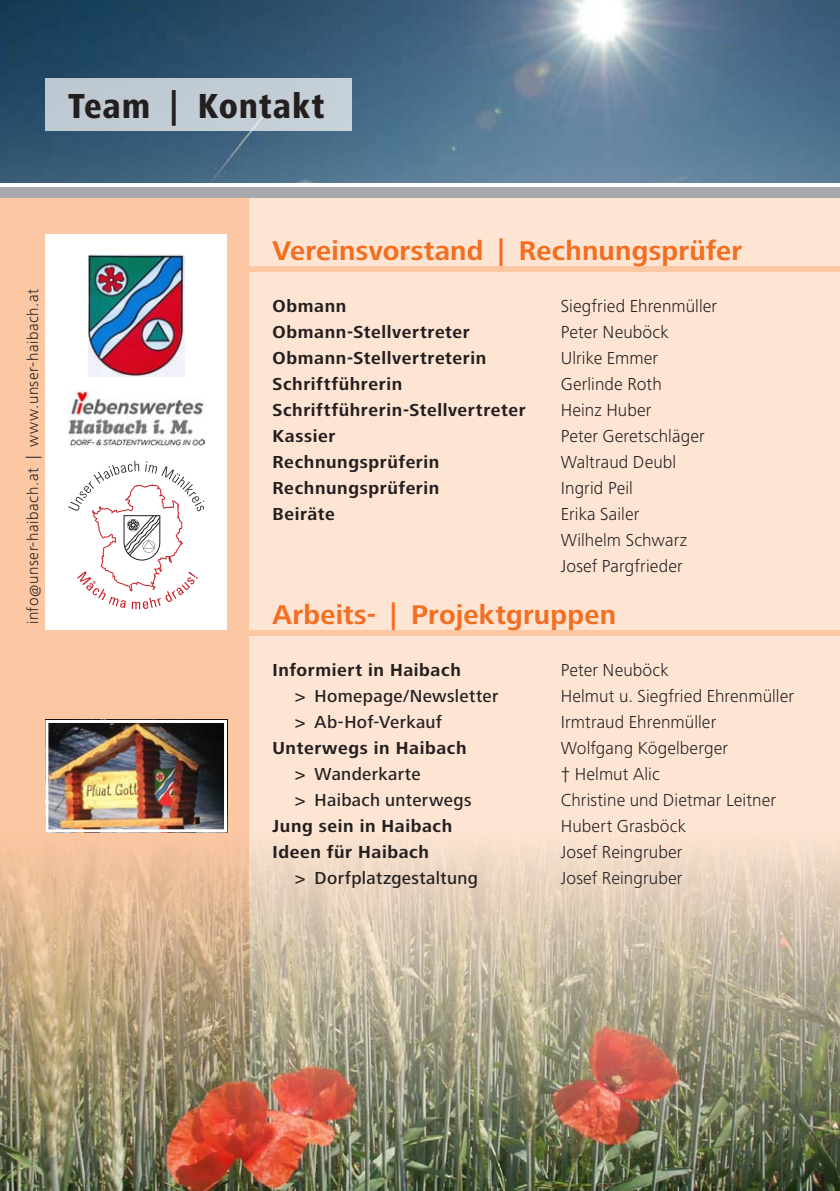
<style>
.page{position:relative;width:840px;height:1191px;background:#fff}
.page>*{position:absolute;margin:0;border:0;box-sizing:border-box;transform-origin:0 0}
.t1{font:800 condensed 36px "Frutiger Next LT";letter-spacing:.02em;color:#231f20}
.t2{font:700 28px "Frutiger Next LT";letter-spacing:.01em;color:#f36e21}
.t3{font:300 18px/26px "Frutiger Next LT";letter-spacing:.005em;color:#231f20}
.t4{font:700 18px "Frutiger Next LT";letter-spacing:.035em;color:#231f20}
.t5{font:500 18px "Frutiger Next LT";letter-spacing:.02em;color:#231f20}
.t6{font:300 16px "Frutiger Next LT";letter-spacing:.03em;color:#231f20}
</style>
<div class="page">
<div style="left:0;top:193px;width:249px;height:998px;background:#fcc8a3"></div>
<div style="left:249px;top:197px;width:590px;height:994px;background:#fee5d3"></div>
<div style="left:0;top:188px;width:839px;height:10px;background:#a8a9ad"></div>
<div style="left:0;top:266px;width:839px;height:5px;background:#fcc8a3"></div>
<div style="left:0;top:630px;width:839px;height:5px;background:#fcc8a3"></div>
<div style="left:46px;top:234px;width:181px;height:396px;background:#fff"></div>
<img style="left:0;top:0;width:839px;height:182px">
<img style="left:0;top:832px;width:839px;height:359px">
<img style="left:49px;top:724px;width:174px;height:104px">
<div style="left:45px;top:720px;width:182px;height:112px;border:3px solid #fff"></div>
<svg style="left:68px;top:461px;width:136px;height:148px"></svg>
<img style="left:68px;top:391px;width:136px;height:55px">
<img style="left:88px;top:255px;width:96px;height:122px">
<div style="left:45px;top:78px;width:306px;height:52px;background:#c1ccd5"></div>
<h1 class="t1" style="left:68px;top:86px;width:258px">Team | Kontakt</h1>
<p class="t6" style="left:24px;top:624px;width:337px;rotate:-90deg">info@unser-haibach.at | www.unser-haibach.at</p>
<h2 class="t2" style="left:272px;top:235px;width:471px">Vereinsvorstand | Rechnungsprüfer</h2>
<p class="t4" style="left:272px;top:296px;width:75px">Obmann</p>
<p class="t3" style="left:560px;top:293px;width:158px">Siegfried Ehrenmüller</p>
<p class="t4" style="left:272px;top:322px;width:199px">Obmann-Stellvertreter</p>
<p class="t3" style="left:560px;top:319px;width:109px">Peter Neuböck</p>
<p class="t4" style="left:272px;top:348px;width:215px">Obmann-Stellvertreterin</p>
<p class="t3" style="left:560px;top:345px;width:99px">Ulrike Emmer</p>
<p class="t4" style="left:272px;top:374px;width:131px">Schriftführerin</p>
<p class="t3" style="left:560px;top:371px;width:102px">Gerlinde Roth</p>
<p class="t4" style="left:272px;top:400px;width:255px">Schriftführerin-Stellvertreter</p>
<p class="t3" style="left:560px;top:397px;width:92px">Heinz Huber</p>
<p class="t4" style="left:272px;top:426px;width:65px">Kassier</p>
<p class="t3" style="left:560px;top:423px;width:145px">Peter Geretschläger</p>
<p class="t4" style="left:272px;top:452px;width:168px">Rechnungsprüferin</p>
<p class="t3" style="left:560px;top:449px;width:117px">Waltraud Deubl</p>
<p class="t4" style="left:272px;top:478px;width:168px">Rechnungsprüferin</p>
<p class="t3" style="left:560px;top:475px;width:74px">Ingrid Peil</p>
<p class="t4" style="left:272px;top:504px;width:64px">Beiräte</p>
<p class="t3" style="left:560px;top:501px;width:128px">Erika Sailer<br>Wilhelm Schwarz<br>Josef Pargfrieder</p>
<h2 class="t2" style="left:272px;top:599px;width:345px">Arbeits- | Projektgruppen</h2>
<p class="t4" style="left:272px;top:660px;width:190px">Informiert in Haibach</p>
<p class="t3" style="left:560px;top:657px;width:109px">Peter Neuböck</p>
<p class="t5" style="left:295px;top:686px;width:205px">&gt; Homepage/Newsletter</p>
<p class="t3" style="left:560px;top:683px;width:235px">Helmut u. Siegfried Ehrenmüller</p>
<p class="t5" style="left:295px;top:712px;width:148px">&gt; Ab-Hof-Verkauf</p>
<p class="t3" style="left:560px;top:709px;width:157px">Irmtraud Ehrenmüller</p>
<p class="t4" style="left:272px;top:738px;width:196px">Unterwegs in Haibach</p>
<p class="t3" style="left:560px;top:735px;width:169px">Wolfgang Kögelberger</p>
<p class="t5" style="left:295px;top:764px;width:127px">&gt; Wanderkarte</p>
<p class="t3" style="left:560px;top:761px;width:101px">† Helmut Alic</p>
<p class="t5" style="left:295px;top:790px;width:178px">&gt; Haibach unterwegs</p>
<p class="t3" style="left:560px;top:787px;width:217px">Christine und Dietmar Leitner</p>
<p class="t4" style="left:272px;top:816px;width:181px">Jung sein in Haibach</p>
<p class="t3" style="left:560px;top:813px;width:126px">Hubert Grasböck</p>
<p class="t4" style="left:272px;top:842px;width:158px">Ideen für Haibach</p>
<p class="t3" style="left:560px;top:839px;width:123px">Josef Reingruber</p>
<p class="t5" style="left:295px;top:868px;width:184px">&gt; Dorfplatzgestaltung</p>
<p class="t3" style="left:560px;top:865px;width:123px">Josef Reingruber</p>
</div>
